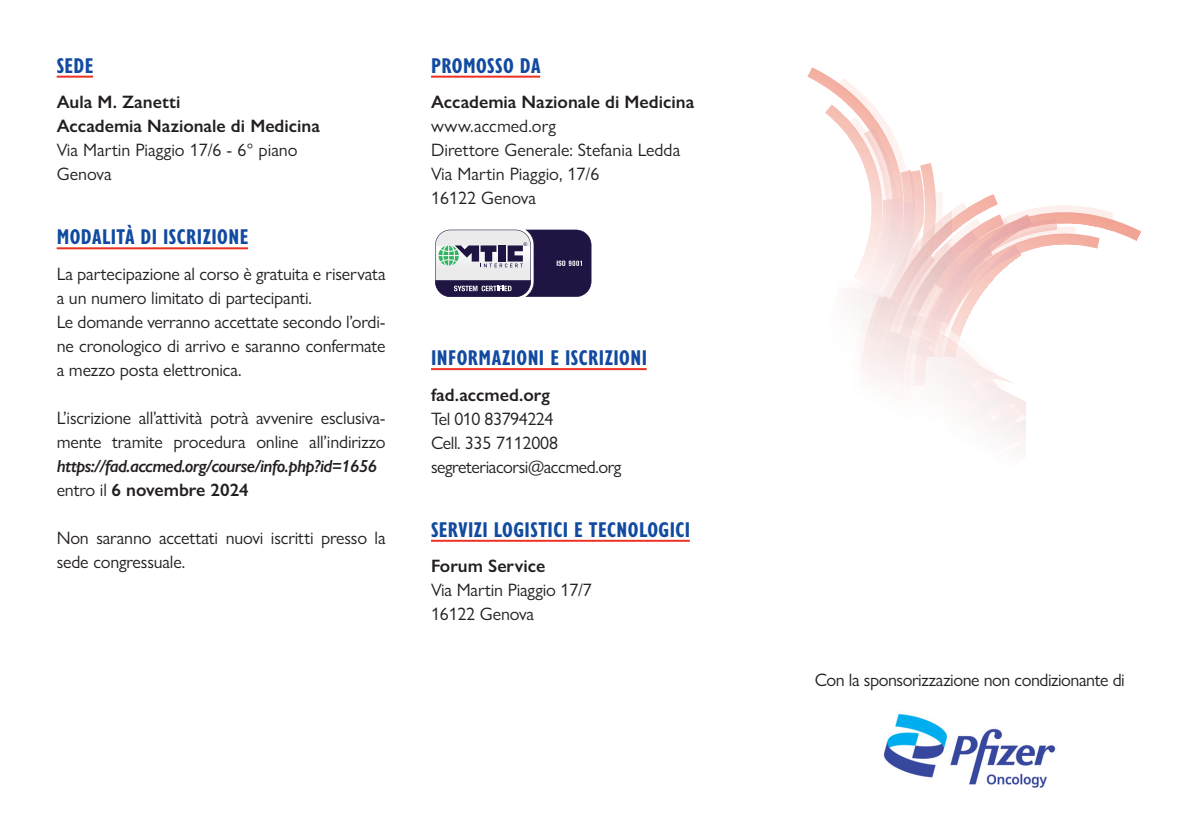
<style>
.page{position:relative;width:1191px;height:840px;background:#fff}
.page>*{position:absolute;margin:0;border:0;box-sizing:border-box;transform-origin:0 0}
.t1{font:700 condensed 22px "Gill Sans Nova";letter-spacing:.02em;color:#114aa0}
.t2{font:18px/24px "Gill Sans Nova";letter-spacing:-.01em;color:#231f20}
.t3{font:600 18px/24px "Gill Sans Nova";color:#231f20}
.t4{font:italic 600 17.6px "Gill Sans Nova";letter-spacing:-.03em;color:#231f20}
.s1{font-weight:400}
</style>
<div class="page">
<svg style="left:648px;top:67px;width:493px;height:475px"></svg>
<hr style="left:57px;top:76px;width:36px;height:2px;background:#eb3223">
<hr style="left:57px;top:247px;width:191px;height:2px;background:#eb3223">
<hr style="left:431px;top:76px;width:109px;height:2px;background:#eb3223">
<hr style="left:431px;top:368px;width:215px;height:2px;background:#eb3223">
<hr style="left:431px;top:539px;width:259px;height:2px;background:#eb3223">
<svg style="left:435px;top:229px;width:157px;height:68px"></svg>
<div style="left:431px;top:225px;width:164px;height:76px;border:1px solid #fff;border-radius:16px"></div>
<img style="left:883px;top:714px;width:173px;height:74px">
<p class="t1" style="left:57px;top:51px;width:38px">SEDE</p>
<p class="t3" style="left:57px;top:90px;width:265px">Aula M. Zanetti<br>Accademia Nazionale di Medicina</p>
<p class="t2" style="left:57px;top:138px;width:242px">Via Martin Piaggio 17/6 - 6° piano<br>Genova</p>
<p class="t1" style="left:57px;top:222px;width:193px">MODALITÀ DI ISCRIZIONE</p>
<p class="t2" style="left:57px;top:261px;width:330px">La partecipazione al corso è gratuita e riservata a un numero limitato di partecipanti.<br>Le domande verranno accettate secondo l’ordi&shy;ne cronologico di arrivo e saranno confermate a mezzo posta elettronica.</p>
<p class="t2" style="left:57px;top:405px;width:330px">L’iscrizione all’attività potrà avvenire esclusiva&shy;mente tramite procedura online all’indirizzo</p>
<p class="t4" style="left:57px;top:455px;width:322px">https://fad.accmed.org/course/info.php?id=1656</p>
<p class="t3" style="left:57px;top:477px;width:193px"><span class="s1">entro il</span> 6 novembre 2024</p>
<p class="t2" style="left:57px;top:525px;width:330px">Non saranno accettati nuovi iscritti presso la sede congressuale.</p>
<p class="t1" style="left:431px;top:51px;width:111px">PROMOSSO DA</p>
<p class="t3" style="left:431px;top:90px;width:265px">Accademia Nazionale di Medicina</p>
<p class="t2" style="left:431px;top:114px;width:251px">www.accmed.org<br>Direttore Generale: Stefania Ledda<br>Via Martin Piaggio, 17/6<br>16122 Genova</p>
<p class="t1" style="left:431px;top:343px;width:218px">INFORMAZIONI E ISCRIZIONI</p>
<p class="t3" style="left:431px;top:382px;width:120px">fad.accmed.org</p>
<p class="t2" style="left:431px;top:406px;width:192px">Tel 010 83794224<br>Cell. 335 7112008 segreteriacorsi@accmed.org</p>
<p class="t1" style="left:431px;top:514px;width:261px">SERVIZI LOGISTICI E TECNOLOGICI</p>
<p class="t3" style="left:431px;top:553px;width:116px">Forum Service</p>
<p class="t2" style="left:431px;top:577px;width:162px">Via Martin Piaggio 17/7<br>16122 Genova</p>
<p class="t2" style="left:814px;top:667px;width:312px">Con la sponsorizzazione non condizionante di</p>
</div>
